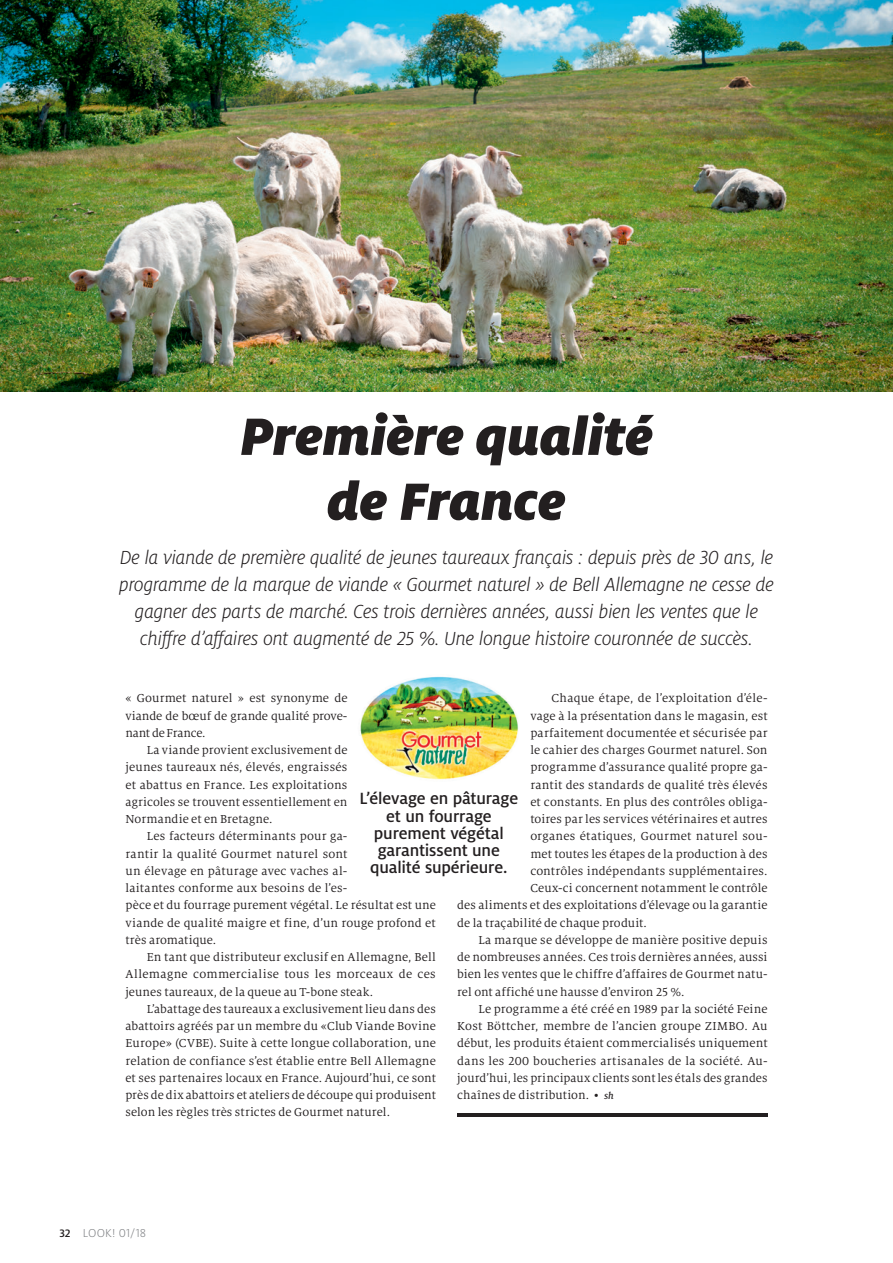
<style>
.page{position:relative;width:893px;height:1263px;background:#fff}
.page>*{position:absolute;margin:0;border:0;box-sizing:border-box;transform-origin:0 0}
.t1{font:italic 900 58.2px/64.9px "Milo Pro";letter-spacing:-.005em;color:#231f20;text-align:center}
.t2{font:italic 300 21px/27px "Milo Pro";letter-spacing:-.015em;color:#231f20;text-align:center}
.t3{font:500 18px/17.2px "Milo Pro";letter-spacing:-.01em;color:#231f20;text-align:center}
.t4{font:12.75px/17.2px "Milo Serif Pro";letter-spacing:.01em;color:#231f20;text-align:justify}
.t5{font:300 12.75px "Milo Pro";letter-spacing:.015em;color:#808285}
.t6{font:10.5px "Milo Pro";letter-spacing:.015em;color:#231f20}
.s1{font-weight:500;font-style:italic;font-size:10.5px}
.s2{font-weight:500;font-size:12px;color:#231f20}
</style>
<div class="page">
<img style="left:360px;top:676px;width:158px;height:104px">
<img style="left:0;top:0;width:893px;height:392px">
<hr style="left:457px;top:1113px;width:310px;height:3px;background:#231f20">
<p class="t6" style="left:60px;top:33px;width:79px">Ainsi va la qualité</p>
<h1 class="t1" style="left:240px;top:403px;width:414px">Première qualité de France</h1>
<p class="t2" style="left:119px;top:544px;width:656px">De la viande de première qualité de jeunes taureaux français : depuis près de 30 ans, le programme de la marque de viande « Gourmet naturel » de Bell Allemagne ne cesse de gagner des parts de marché. Ces trois dernières années, aussi bien les ventes que le chiffre d’affaires ont augmenté de 25 %. Une longue histoire couronnée de succès.</p>
<p class="t4" style="left:552px;top:690px;width:217px">Chaque étape, de l’exploitation d’éle-</p>
<p class="t4" style="left:530px;top:707px;width:239px">vage à la présentation dans le magasin, est</p>
<p class="t4" style="left:530px;top:724px;width:239px">parfaitement documentée et sécurisée par</p>
<p class="t4" style="left:530px;top:741px;width:239px">le cahier des charges Gourmet naturel. Son</p>
<p class="t4" style="left:530px;top:759px;width:239px">programme d’assurance qualité propre ga-</p>
<p class="t4" style="left:530px;top:776px;width:239px">rantit des standards de qualité très élevés</p>
<p class="t4" style="left:530px;top:793px;width:239px">et constants. En plus des contrôles obliga-</p>
<p class="t4" style="left:530px;top:810px;width:239px">toires par les services vétérinaires et autres</p>
<p class="t4" style="left:530px;top:828px;width:239px">organes étatiques, Gourmet naturel sou-</p>
<p class="t4" style="left:530px;top:845px;width:239px">met toutes les étapes de la production à des</p>
<p class="t4" style="left:530px;top:862px;width:239px">contrôles indépendants supplémentaires.</p>
<p class="t4" style="left:530px;top:879px;width:239px">Ceux-ci concernent notamment le contrôle</p>
<p class="t4" style="left:457px;top:897px;width:312px">des aliments et des exploitations d’élevage ou la garantie</p>
<p class="t4" style="left:457px;top:914px;width:191px">de la traçabilité de chaque produit.</p>
<p class="t4" style="left:478px;top:931px;width:291px">La marque se développe de manière positive depuis</p>
<p class="t4" style="left:457px;top:948px;width:312px">de nombreuses années. Ces trois dernières années, aussi</p>
<p class="t4" style="left:457px;top:966px;width:312px">bien les ventes que le chiffre d’affaires de Gourmet natu-</p>
<p class="t4" style="left:457px;top:983px;width:229px">rel ont affiché une hausse d’environ 25 %.</p>
<p class="t4" style="left:478px;top:1000px;width:291px">Le programme a été créé en 1989 par la société Feine</p>
<p class="t4" style="left:457px;top:1017px;width:312px">Kost Böttcher, membre de l’ancien groupe ZIMBO. Au</p>
<p class="t4" style="left:457px;top:1035px;width:312px">début, les produits étaient commercialisés uniquement</p>
<p class="t4" style="left:457px;top:1052px;width:312px">dans les 200 boucheries artisanales de la société. Au-</p>
<p class="t4" style="left:457px;top:1069px;width:312px">jourd’hui, les principaux clients sont les étals des grandes</p>
<p class="t4" style="left:457px;top:1086px;width:158px">chaînes de distribution. • <span class="s1">sh</span></p>
<p class="t4" style="left:125px;top:690px;width:224px">« Gourmet naturel » est synonyme de viande de bœuf de grande qualité prove&shy;nant de France.</p>
<p class="t4" style="left:125px;top:741px;width:224px;text-indent:21px">La viande provient exclusivement de jeunes taureaux nés, élevés, engraissés et abattus en France. Les exploitations agricoles se trouvent essentiellement en Normandie et en Bretagne.</p>
<p class="t4" style="left:125px;top:828px;width:312px;text-align:left;text-indent:21px">Les facteurs déterminants pour ga-<br>rantir la qualité Gourmet naturel sont<br>un élevage en pâturage avec vaches al-<br>laitantes conforme aux besoins de l’es-<br>pèce et du fourrage purement végétal. Le résultat est une viande de qualité maigre et fine, d’un rouge profond et très aromatique.</p>
<p class="t4" style="left:125px;top:948px;width:312px;text-indent:21px">En tant que distributeur exclusif en Allemagne, Bell Allemagne commercialise tous les morceaux de ces jeunes taureaux, de la queue au T-bone steak.</p>
<p class="t4" style="left:125px;top:1000px;width:312px;text-indent:21px">L’abattage des taureaux a exclusivement lieu dans des abattoirs agréés par un membre du «Club Viande Bovine Europe» (CVBE). Suite à cette longue collaboration, une relation de confiance s’est établie entre Bell Allemagne et ses partenaires locaux en France. Aujourd’hui, ce sont près de dix abattoirs et ateliers de découpe qui produisent selon les règles très strictes de Gourmet naturel.</p>
<h3 class="t3" style="left:360px;top:790px;width:160px">L’élevage en pâturage et un fourrage purement végétal garantissent une qualité supérieure.</h3>
<p class="t5" style="left:60px;top:1226px;width:88px"><span class="s2">32</span> LOOK! 01/18</p>
</div>
